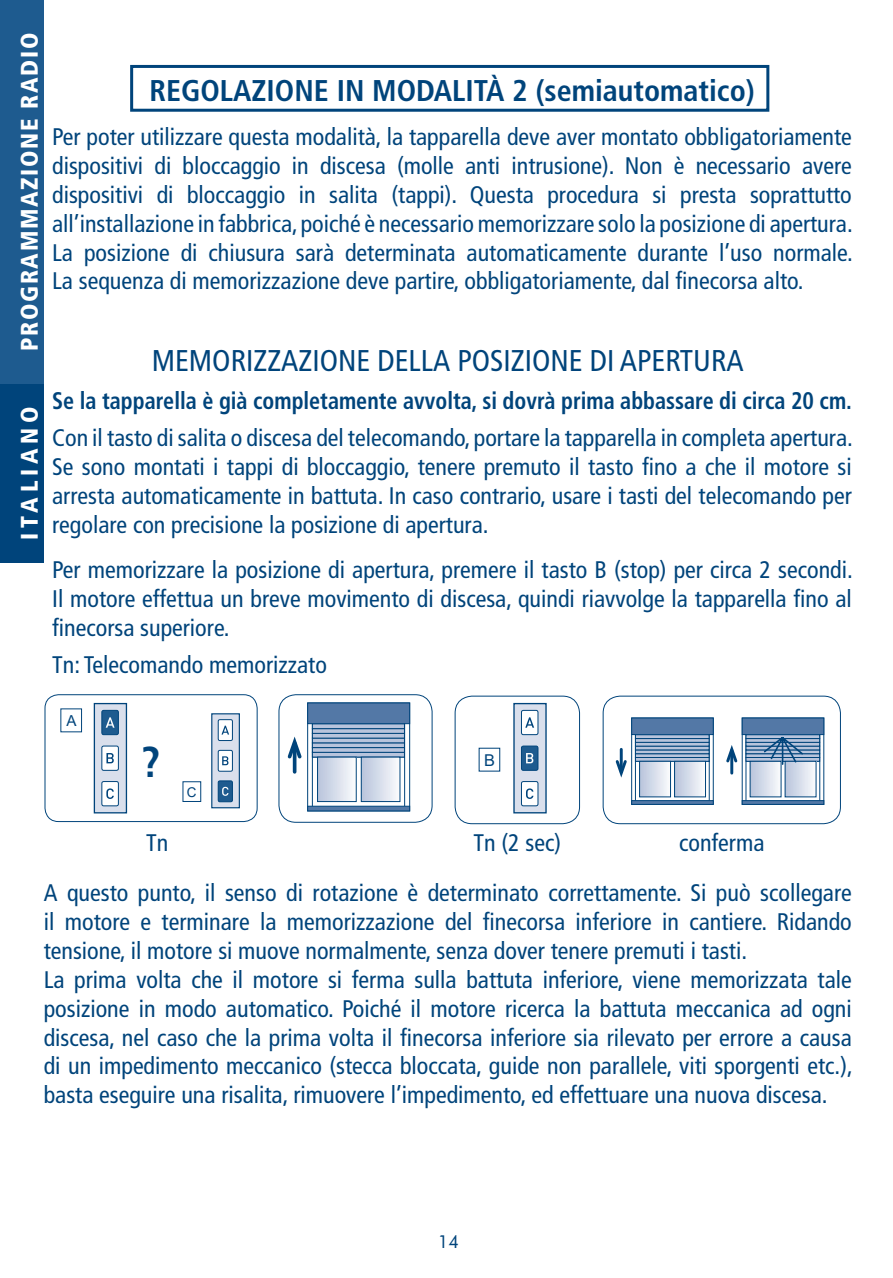
<style>
.page{position:relative;width:893px;height:1278px;background:#fff}
.page>*{position:absolute;margin:0;border:0;box-sizing:border-box;transform-origin:0 0}
.t1{font:700 condensed 43.2px "Frutiger LT Std";color:#00447b}
.t2{font:700 condensed 30px "Frutiger LT Std";color:#00447b}
.t3{font:condensed 30px "Frutiger LT Std";color:#00447b}
.t4{font:condensed 24px/28.8px "Frutiger LT Std";color:#00447b;text-align:justify}
.t5{font:700 condensed 24px "Frutiger LT Std";color:#00447b;scale:.92 1}
.t6{font:900 condensed 24px "Frutiger LT Std";letter-spacing:.07em;color:#fff}
.t7{font:900 condensed 24px "Frutiger LT Std";letter-spacing:.2em;color:#fff}
.t8{font:18px "Futura BT";color:#00447b}
.t9{font:16.2px "Arial";color:#00447b}
.t10{font:15px "Arial";color:#00447b}
.t11{font:13.5px "Arial";color:#00447b}
</style>
<div class="page">
<div style="left:278px;top:694px;width:154px;height:129px;border:1px solid #00447b;border-radius:17px"></div>
<hr style="left:293px;top:744px;width:3px;height:28px;background:#00447b">
<svg style="left:287px;top:736px;width:15px;height:25px"></svg>
<div style="left:307px;top:703px;width:103px;height:108px;border:1px solid #00447b"></div>
<div style="left:307px;top:703px;width:103px;height:21px;background:#5378a6;border:1px solid #00447b"></div>
<svg style="left:307px;top:806px;width:103px;height:5px"></svg>
<hr style="left:312px;top:724px;width:1px;height:82px;background:#00447b">
<hr style="left:404px;top:723px;width:1px;height:83px;background:#00447b">
<hr style="left:312px;top:757px;width:92px;height:1px;background:#00447b">
<svg style="left:312px;top:753px;width:92px;height:4px"></svg>
<svg style="left:312px;top:748px;width:92px;height:5px"></svg>
<svg style="left:312px;top:743px;width:92px;height:5px"></svg>
<svg style="left:312px;top:738px;width:92px;height:5px"></svg>
<svg style="left:312px;top:734px;width:92px;height:4px"></svg>
<svg style="left:312px;top:729px;width:92px;height:5px"></svg>
<svg style="left:312px;top:724px;width:92px;height:5px"></svg>
<div style="left:361px;top:757px;width:39px;height:45px;background:linear-gradient(to right,#b8c4db,#fafbfd)"></div>
<div style="left:361px;top:757px;width:39px;height:45px;border:1px solid #00447b"></div>
<div style="left:317px;top:757px;width:39px;height:45px;background:linear-gradient(to right,#b8c3db,#fafbfd)"></div>
<div style="left:317px;top:757px;width:39px;height:45px;border:1px solid #00447b"></div>
<div style="left:454px;top:696px;width:126px;height:128px;border:1px solid #00447b;border-radius:17px"></div>
<hr style="left:620px;top:749px;width:2px;height:23px;background:#00447b">
<svg style="left:615px;top:758px;width:12px;height:20px"></svg>
<div style="left:631px;top:718px;width:82px;height:87px;border:1px solid #00447b"></div>
<div style="left:631px;top:718px;width:82px;height:17px;background:#5378a6;border:1px solid #00447b"></div>
<svg style="left:631px;top:800px;width:82px;height:5px"></svg>
<hr style="left:635px;top:735px;width:1px;height:66px;background:#00447b">
<hr style="left:708px;top:734px;width:1px;height:66px;background:#00447b">
<hr style="left:635px;top:761px;width:74px;height:1px;background:#00447b">
<svg style="left:636px;top:758px;width:73px;height:3px"></svg>
<svg style="left:636px;top:754px;width:73px;height:4px"></svg>
<svg style="left:636px;top:750px;width:73px;height:4px"></svg>
<svg style="left:636px;top:746px;width:73px;height:4px"></svg>
<svg style="left:636px;top:743px;width:73px;height:3px"></svg>
<svg style="left:636px;top:739px;width:73px;height:4px"></svg>
<svg style="left:636px;top:735px;width:73px;height:4px"></svg>
<svg style="left:676px;top:763px;width:26px;height:32px"></svg>
<div style="left:674px;top:761px;width:31px;height:36px;border:1px solid #00447b"></div>
<svg style="left:641px;top:763px;width:26px;height:32px"></svg>
<div style="left:639px;top:761px;width:31px;height:36px;border:1px solid #00447b"></div>
<hr style="left:730px;top:751px;width:3px;height:22px;background:#00447b">
<svg style="left:726px;top:745px;width:12px;height:20px"></svg>
<div style="left:742px;top:718px;width:82px;height:17px;background:#5378a6;border:1px solid #00447b"></div>
<svg style="left:742px;top:800px;width:82px;height:5px"></svg>
<hr style="left:745px;top:735px;width:1px;height:66px;background:#00447b">
<hr style="left:819px;top:734px;width:1px;height:66px;background:#00447b">
<hr style="left:746px;top:761px;width:73px;height:1px;background:#00447b">
<svg style="left:746px;top:758px;width:74px;height:3px"></svg>
<svg style="left:746px;top:754px;width:74px;height:4px"></svg>
<svg style="left:746px;top:750px;width:74px;height:4px"></svg>
<svg style="left:746px;top:746px;width:74px;height:4px"></svg>
<svg style="left:746px;top:743px;width:74px;height:3px"></svg>
<svg style="left:746px;top:739px;width:74px;height:4px"></svg>
<svg style="left:746px;top:735px;width:74px;height:4px"></svg>
<svg style="left:787px;top:763px;width:26px;height:32px"></svg>
<svg style="left:752px;top:763px;width:26px;height:32px"></svg>
<div style="left:602px;top:696px;width:239px;height:128px;border:1px solid #00447b;border-radius:17px"></div>
<svg style="left:762px;top:735px;width:42px;height:31px"></svg>
<div style="left:130px;top:65px;width:639px;height:47px;border:3px solid #00447b"></div>
<div style="left:0;top:0;width:44px;height:384px;background:#1e5b8f"></div>
<div style="left:0;top:384px;width:44px;height:179px;background:#00447b"></div>
<div style="left:45px;top:694px;width:213px;height:128px;border:1px solid #00447b;border-radius:14px"></div>
<div style="left:94px;top:703px;width:33px;height:110px;background:#d9dfec;border:1px solid #00447b"></div>
<div style="left:102px;top:710px;width:16px;height:25px;background:#1e5b8f;border-radius:2px"></div>
<div style="left:101px;top:710px;width:18px;height:25px;border:1px solid #00447b;border-radius:2px"></div>
<div style="left:102px;top:746px;width:16px;height:24px;background:#fff;border-radius:2px"></div>
<div style="left:101px;top:746px;width:18px;height:25px;border:1px solid #00447b;border-radius:2px"></div>
<div style="left:102px;top:782px;width:16px;height:24px;background:#fff;border-radius:2px"></div>
<div style="left:101px;top:781px;width:18px;height:25px;border:1px solid #00447b;border-radius:2px"></div>
<svg style="left:106px;top:717px;width:9px;height:11px"></svg>
<svg style="left:106px;top:753px;width:8px;height:10px"></svg>
<svg style="left:106px;top:788px;width:8px;height:11px"></svg>
<div style="left:211px;top:713px;width:29px;height:95px;background:#d9dfec;border:1px solid #00447b"></div>
<div style="left:218px;top:720px;width:14px;height:20px;background:#fff;border-radius:2px"></div>
<div style="left:218px;top:719px;width:15px;height:22px;border:1px solid #00447b;border-radius:2px"></div>
<div style="left:218px;top:750px;width:14px;height:21px;background:#fff;border-radius:2px"></div>
<div style="left:218px;top:750px;width:15px;height:22px;border:1px solid #00447b;border-radius:2px"></div>
<div style="left:218px;top:781px;width:14px;height:21px;background:#1e5b8f;border-radius:2px"></div>
<div style="left:218px;top:780px;width:15px;height:22px;border:1px solid #00447b;border-radius:2px"></div>
<svg style="left:221px;top:726px;width:8px;height:9px"></svg>
<svg style="left:222px;top:756px;width:6px;height:9px"></svg>
<svg style="left:222px;top:787px;width:6px;height:9px"></svg>
<div style="left:182px;top:781px;width:19px;height:21px;border:1px solid #00447b"></div>
<div style="left:513px;top:703px;width:33px;height:110px;background:#d9dfec"></div>
<div style="left:521px;top:710px;width:17px;height:25px;background:#fff;border-radius:2px"></div>
<div style="left:521px;top:710px;width:17px;height:25px;border:1px solid #00447b;border-radius:2px"></div>
<div style="left:521px;top:746px;width:17px;height:24px;background:#1e5b8f;border-radius:2px"></div>
<div style="left:521px;top:746px;width:17px;height:25px;border:1px solid #00447b;border-radius:2px"></div>
<div style="left:521px;top:782px;width:17px;height:24px;background:#fff;border-radius:2px"></div>
<div style="left:521px;top:781px;width:17px;height:25px;border:1px solid #00447b;border-radius:2px"></div>
<svg style="left:525px;top:717px;width:9px;height:11px"></svg>
<svg style="left:526px;top:753px;width:7px;height:10px"></svg>
<svg style="left:526px;top:788px;width:7px;height:11px"></svg>
<p class="t6" style="left:15px;top:351px;width:320px;rotate:-90deg">PROGRAMMAZIONE RADIO</p>
<p class="t7" style="left:15px;top:540px;width:135px;rotate:-90deg">ITALIANO</p>
<p class="t2" style="left:149px;top:73px;width:607px">REGOLAZIONE IN MODALITÀ 2 (semiautomatico)</p>
<p class="t4" style="left:52px;top:123px;width:802px">Per poter utilizzare questa modalità, la tapparella deve aver montato obbligatoriamente dispositivi di bloccaggio in discesa (molle anti intrusione). Non è necessario avere dispositivi di bloccaggio in salita (tappi). Questa procedura si presta soprattutto all’installazione in fabbrica, poiché è necessario memorizzare solo la posizione di apertura.<br>La posizione di chiusura sarà determinata automaticamente durante l’uso normale.<br>La sequenza di memorizzazione deve partire, obbligatoriamente, dal finecorsa alto.</p>
<p class="t3" style="left:152px;top:343px;width:593px">MEMORIZZAZIONE DELLA POSIZIONE DI APERTURA</p>
<p class="t5" style="left:52px;top:386px;width:870px">Se la tapparella è già completamente avvolta, si dovrà prima abbassare di circa 20 cm.</p>
<p class="t4" style="left:52px;top:424px;width:802px">Con il tasto di salita o discesa del telecomando, portare la tapparella in completa apertura.<br>Se sono montati i tappi di bloccaggio, tenere premuto il tasto fino a che il motore si arresta automaticamente in battuta. In caso contrario, usare i tasti del telecomando per regolare con precisione la posizione di apertura.</p>
<p class="t4" style="left:52px;top:556px;width:802px">Per memorizzare la posizione di apertura, premere il tasto B (stop) per circa 2 secondi.<br>Il motore effettua un breve movimento di discesa, quindi riavvolge la tapparella fino al finecorsa superiore.</p>
<p class="t4" style="left:52px;top:651px;width:276px">Tn: Telecomando memorizzato</p>
<p class="t10" style="left:67px;top:710px;width:12px">A</p>
<p class="t1" style="left:141px;top:736px;width:22px">?</p>
<p class="t11" style="left:187px;top:782px;width:11px">C</p>
<p class="t9" style="left:484px;top:749px;width:12px">B</p>
<p class="t4" style="left:146px;top:828px;width:24px">Tn</p>
<p class="t4" style="left:473px;top:828px;width:89px">Tn (2 sec)</p>
<p class="t4" style="left:679px;top:828px;width:87px">conferma</p>
<p class="t4" style="left:44px;top:879px;width:809px">A questo punto, il senso di rotazione è determinato correttamente. Si può scollegare il motore e terminare la memorizzazione del finecorsa inferiore in cantiere. Ridando tensione, il motore si muove normalmente, senza dover tenere premuti i tasti.</p>
<p class="t4" style="left:44px;top:965px;width:810px">La prima volta che il motore si ferma sulla battuta inferiore, viene memorizzata tale posizione in modo automatico. Poiché il motore ricerca la battuta meccanica ad ogni discesa, nel caso che la prima volta il finecorsa inferiore sia rilevato per errore a causa di un impedimento meccanico (stecca bloccata, guide non parallele, viti sporgenti etc.), basta eseguire una risalita, rimuovere l’impedimento, ed effettuare una nuova discesa.</p>
<p class="t8" style="left:438px;top:1231px;width:23px">14</p>
</div>
